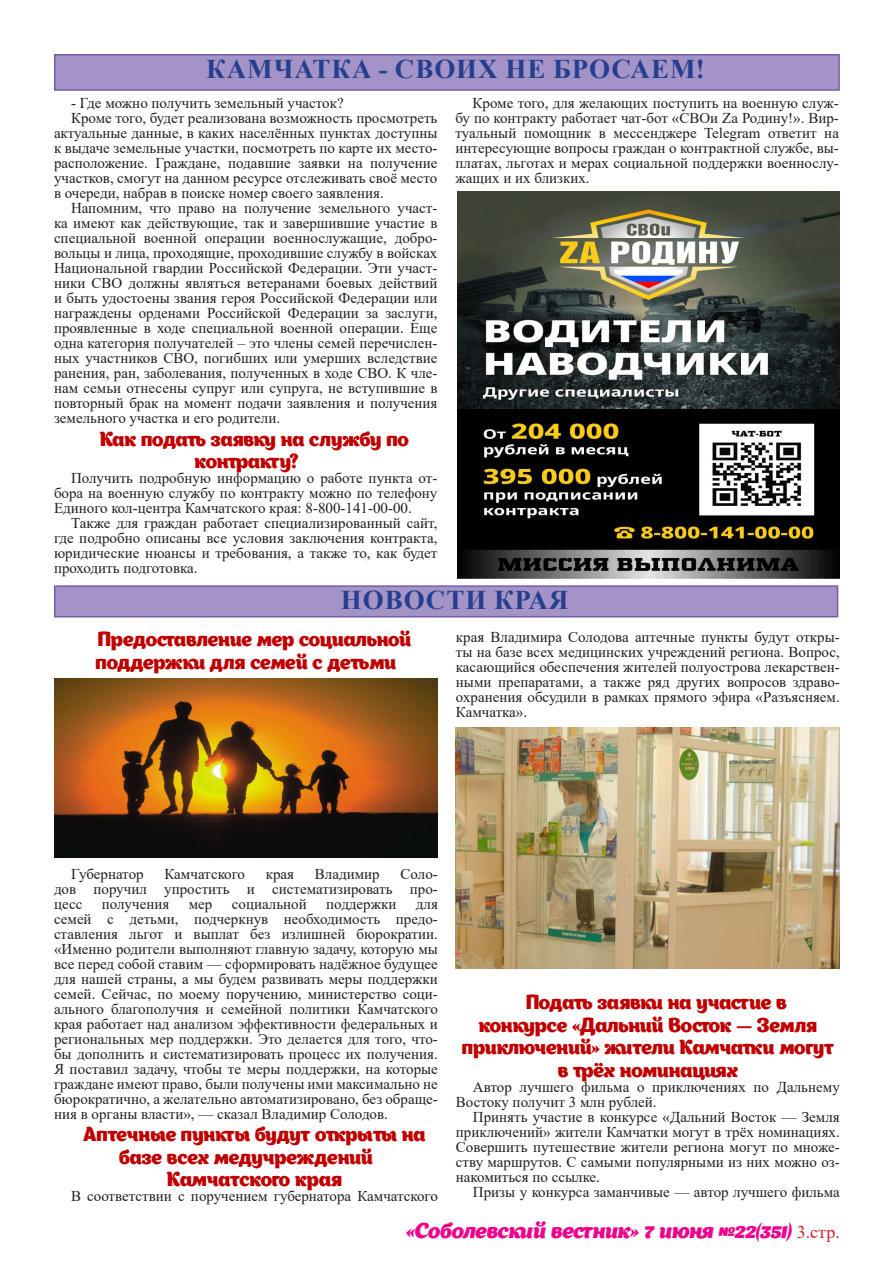
<style>
.page{position:relative;width:893px;height:1263px;background:#fff}
.page>*{position:absolute;margin:0;border:0;box-sizing:border-box;transform-origin:0 0}
.Основной_абзац{font:700 27px "Times New Roman";letter-spacing:.035em;color:#253f8e}
.t1{font:italic 21px "Appetite";color:#ed028c}
.t2{font:19.5px/22.5px "Appetite";letter-spacing:-.01em;color:#c00000}
.t3{font:15px/15px "Times New Roman";color:#231f20;text-align:justify}
.s1{font-family:"Times New Roman";font-style:normal;font-size:18px;color:#d1232a}
</style>
<div class="page">
<div style="left:55px;top:55px;width:784px;height:35px;background:#a493c6"></div>
<div style="left:54px;top:54px;width:786px;height:37px;border:2px solid #775da8"></div>
<div style="left:55px;top:586px;width:783px;height:31px;background:#a493c6"></div>
<div style="left:54px;top:585px;width:784px;height:32px;border:2px solid #775da8"></div>
<img style="left:457px;top:191px;width:383px;height:387px">
<img style="left:54px;top:678px;width:384px;height:180px">
<img style="left:455px;top:727px;width:384px;height:241px">
<p class="Основной_абзац" style="left:206px;top:50px;width:500px">КАМЧАТКА - СВОИХ НЕ БРОСАЕМ!</p>
<p class="t3" style="left:71px;top:95px;width:274px">- Где можно получить земельный участок?</p>
<p class="t3" style="left:54px;top:110px;width:385px;text-indent:17px">Кроме того, будет реализована возможность просмотреть актуальные данные, в каких населённых пунктах доступны к выдаче земельные участки, посмотреть по карте их место&shy;расположение. Граждане, подавшие заявки на получение участков, смогут на данном ресурсе отслеживать своё место в очереди, набрав в поиске номер своего заявления.</p>
<p class="t3" style="left:54px;top:200px;width:385px;text-indent:17px">Напомним, что право на получение земельного участ&shy;ка имеют как действующие, так и завершившие участие в специальной военной операции военнослужащие, добро&shy;вольцы и лица, проходящие, проходившие службу в войсках Национальной гвардии Российской Федерации. Эти участ&shy;ники СВО должны являться ветеранами боевых действий и быть удостоены звания героя Российской Федерации или награждены орденами Российской Федерации за заслуги, проявленные в ходе специальной военной операции. Еще одна категория получателей – это члены семей перечислен&shy;ных участников СВО, погибших или умерших вследствие ранения, ран, заболевания, полученных в ходе СВО. К чле&shy;нам семьи отнесены супруг или супруга, не вступившие в повторный брак на момент подачи заявления и получения земельного участка и его родители.</p>
<p class="t2" style="left:194px;top:428px;width:216px;text-indent:-95px">Как подать заявку на службу по контракту?</p>
<p class="t3" style="left:54px;top:470px;width:385px;text-indent:17px">Получить подробную информацию о работе пункта от&shy;бора на военную службу по контракту можно по телефону Единого кол-центра Камчатского края: 8-800-141-00-00.</p>
<p class="t3" style="left:54px;top:515px;width:385px;text-indent:17px">Также для граждан работает специализированный сайт, где подробно описаны все условия заключения контракта, юридические нюансы и требования, а также то, как будет проходить подготовка.</p>
<p class="t3" style="left:455px;top:95px;width:385px;text-indent:17px">Кроме того, для желающих поступить на военную служ&shy;бу по контракту работает чат-бот «СВОи Za Родину!». Вир&shy;туальный помощник в мессенджере Telegram ответит на интересующие вопросы граждан о контрактной службе, вы&shy;платах, льготах и мерах социальной поддержки военнослу&shy;жащих и их близких.</p>
<p class="Основной_абзац" style="left:341px;top:581px;width:229px">НОВОСТИ КРАЯ</p>
<p class="t2" style="left:96px;top:628px;width:317px">Предоставление мер социальной поддержки для семей с детьми</p>
<p class="t3" style="left:456px;top:629px;width:385px">края Владимира Солодова аптечные пункты будут откры&shy;ты на базе всех медицинских учреждений региона. Вопрос, касающийся обеспечения жителей полуострова лекарствен&shy;ными препаратами, а также ряд других вопросов здраво&shy;охранения обсудили в рамках прямого эфира «Разъясняем.<br>Камчатка».</p>
<p class="t3" style="left:71px;top:866px;width:74px">Губернатор</p>
<p class="t3" style="left:164px;top:866px;width:82px">Камчатского</p>
<p class="t3" style="left:266px;top:866px;width:30px">края</p>
<p class="t3" style="left:315px;top:866px;width:66px">Владимир</p>
<p class="t3" style="left:54px;top:866px;width:385px;text-indent:347px">Соло&shy;дов поручил упростить и систематизировать про&shy;цесс</p>
<p class="t3" style="left:102px;top:896px;width:69px">получения</p>
<p class="t3" style="left:189px;top:896px;width:25px">мер</p>
<p class="t3" style="left:232px;top:896px;width:76px">социальной</p>
<p class="t3" style="left:326px;top:896px;width:72px">поддержки</p>
<p class="t3" style="left:54px;top:896px;width:385px;text-indent:362px">для семей с детьми, подчеркнув необходимость предо&shy;ставления льгот и выплат без излишней бюрократии. «Именно родители выполняют главную задачу, которую мы все перед собой ставим — сформировать надёжное будущее для нашей страны, а мы будем развивать меры поддержки семей. Сейчас, по моему поручению, министерство соци&shy;ального благополучия и семейной политики Камчатского края работает над анализом эффективности федеральных и региональных мер поддержки. Это делается для того, что&shy;бы дополнить и систематизировать процесс их получения.<br>Я поставил задачу, чтобы те меры поддержки, на которые граждане имеют право, были получены ими максимально не бюрократично, а желательно автоматизировано, без обраще&shy;ния в органы власти», — сказал Владимир Солодов.</p>
<p class="t2" style="left:119px;top:1123px;width:308px;text-indent:-36px">Аптечные пункты будут открыты на базе всех медучреждений</p>
<p class="t2" style="left:167px;top:1168px;width:176px">Камчатского края</p>
<p class="t3" style="left:71px;top:1188px;width:368px">В соответствии с поручением губернатора Камчатского</p>
<p class="t2" style="left:526px;top:991px;width:262px">Подать заявки на участие в</p>
<p class="t2" style="left:479px;top:1014px;width:340px">конкурсе «Дальний Восток — Земля</p>
<p class="t2" style="left:462px;top:1036px;width:374px">приключений» жители Камчатки могут</p>
<p class="t2" style="left:558px;top:1059px;width:182px">в трёх номинациях</p>
<p class="t3" style="left:456px;top:1079px;width:385px;text-indent:17px">Автор лучшего фильма о приключениях по Дальнему<br>Востоку получит 3 млн рублей.</p>
<p class="t3" style="left:456px;top:1109px;width:385px;text-indent:17px">Принять участие в конкурсе «Дальний Восток — Земля приключений» жители Камчатки могут в трёх номинациях.<br>Совершить путешествие жители региона могут по множе&shy;ству маршрутов. С самыми популярными из них можно оз&shy;накомиться по ссылке.</p>
<p class="t3" style="left:473px;top:1184px;width:368px">Призы у конкурса заманчивые — автор лучшего фильма</p>
<h2 class="t1" style="left:406px;top:1217px;width:435px">«Соболевский вестник» 7 июня №22(351) <span class="s1">3.стр.</span></h2>
</div>
